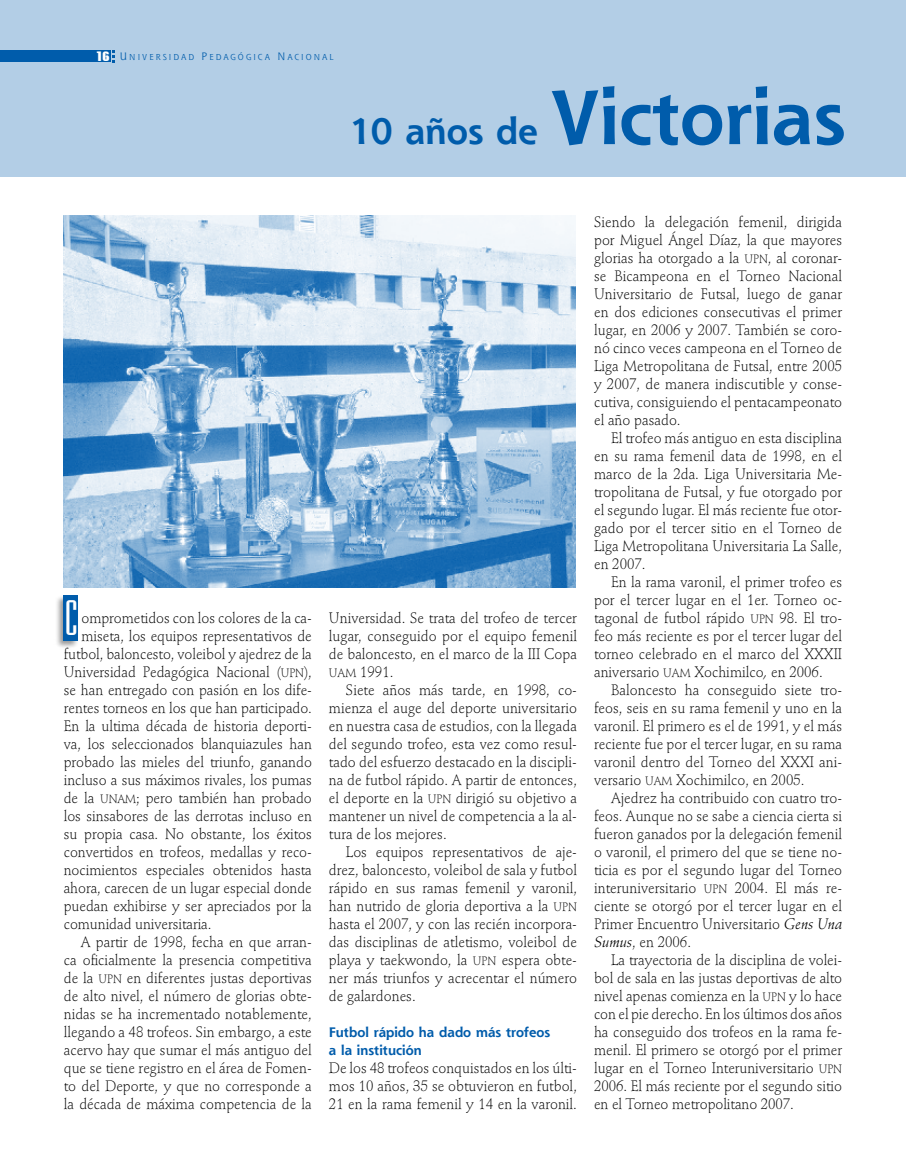
<style>
.page{position:relative;width:906px;height:1174px;background:#fff}
.page>*{position:absolute;margin:0;border:0;box-sizing:border-box;transform-origin:0 0}
.t1{font:700 75px "Shannon";color:#005cab}
.t2{font:42px "Briem Akademi MM";color:#fff;scale:.95 1}
.t3{font:300 15px/18px "Stempel Schneidler";color:#000;text-align:justify;scale:.95 1}
.t4{font:700 13.5px/18px "Shannon";color:#005cab}
.t5{font:8.4px "Shannon";letter-spacing:.25em;color:#005cab}
.s1{font-family:"Briem Akademi MM";font-size:13.5px;color:#fff}
.s2{font-size:10.5px}
.s3{font-size:36px}
.s4{font-size:12px}
.s5{font-weight:400;font-style:italic}
</style>
<div class="page">
<div style="left:0;top:0;width:905px;height:177px;background:#b3cee6"></div>
<div style="left:0;top:50px;width:111px;height:12px;background:#005cab"></div>
<svg style="left:113px;top:50px;width:2px;height:12px"></svg>
<img style="left:64px;top:215px;width:511px;height:373px">
<div style="left:54px;top:594px;width:25px;height:56px;background:#000;opacity:.4"></div>
<div style="left:64px;top:595px;width:14px;height:45px;background:#005cab"></div>
<p class="t5" style="left:95px;top:51px;width:239px"><span class="s1">16</span> <span class="s2">U</span> NIVERSIDAD <span class="s2">P</span> EDAGÓGICA <span class="s2">N</span> ACIONAL</p>
<h1 class="t1" style="left:350px;top:71px;width:497px"><span class="s3">10 años de</span> Victorias</h1>
<h2 class="t2" style="left:65px;top:595px;width:15px">C</h2>
<p class="t3" style="left:81px;top:608px;width:244px">omprometidos con los colores de la ca-</p>
<p class="t3" style="left:81px;top:626px;width:244px">miseta, los equipos representativos de</p>
<p class="t3" style="left:64px;top:644px;width:263px">futbol, baloncesto, voleibol y ajedrez de la</p>
<p class="t3" style="left:64px;top:662px;width:263px">Universidad Pedagógica Nacional (<span class="s4">upn</span>),</p>
<p class="t3" style="left:64px;top:680px;width:263px">se han entregado con pasión en los dife-</p>
<p class="t3" style="left:64px;top:698px;width:263px">rentes torneos en los que han participado.</p>
<p class="t3" style="left:64px;top:716px;width:263px">En la ultima década de historia deporti-</p>
<p class="t3" style="left:64px;top:734px;width:263px">va, los seleccionados blanquiazules han</p>
<p class="t3" style="left:64px;top:752px;width:263px">probado las mieles del triunfo, ganando</p>
<p class="t3" style="left:64px;top:770px;width:263px">incluso a sus máximos rivales, los pumas</p>
<p class="t3" style="left:64px;top:788px;width:263px">de la <span class="s4">unam</span>; pero también han probado</p>
<p class="t3" style="left:64px;top:806px;width:263px">los sinsabores de las derrotas incluso en</p>
<p class="t3" style="left:64px;top:824px;width:263px">su propia casa. No obstante, los éxitos</p>
<p class="t3" style="left:64px;top:842px;width:263px">convertidos en trofeos, medallas y reco-</p>
<p class="t3" style="left:64px;top:860px;width:263px">nocimientos especiales obtenidos hasta</p>
<p class="t3" style="left:64px;top:878px;width:263px">ahora, carecen de un lugar especial donde</p>
<p class="t3" style="left:64px;top:896px;width:263px">puedan exhibirse y ser apreciados por la</p>
<p class="t3" style="left:64px;top:914px;width:157px">comunidad universitaria.</p>
<p class="t3" style="left:81px;top:932px;width:245px">A partir de 1998, fecha en que arran-</p>
<p class="t3" style="left:64px;top:950px;width:263px">ca oficialmente la presencia competitiva</p>
<p class="t3" style="left:64px;top:968px;width:263px">de la <span class="s4">upn</span> en diferentes justas deportivas</p>
<p class="t3" style="left:64px;top:986px;width:263px">de alto nivel, el número de glorias obte-</p>
<p class="t3" style="left:64px;top:1004px;width:263px">nidas se ha incrementado notablemente,</p>
<p class="t3" style="left:64px;top:1022px;width:263px">llegando a 48 trofeos. Sin embargo, a este</p>
<p class="t3" style="left:64px;top:1040px;width:263px">acervo hay que sumar el más antiguo del</p>
<p class="t3" style="left:64px;top:1058px;width:263px">que se tiene registro en el área de Fomen-</p>
<p class="t3" style="left:64px;top:1076px;width:263px">to del Deporte, y que no corresponde a</p>
<p class="t3" style="left:64px;top:1094px;width:263px">la década de máxima competencia de la</p>
<p class="t3" style="left:329px;top:608px;width:263px">Universidad. Se trata del trofeo de tercer lugar, conseguido por el equipo femenil de baloncesto, en el marco de la III Copa <span class="s4">uam</span> 1991.</p>
<p class="t3" style="left:329px;top:680px;width:263px;text-indent:17px">Siete años más tarde, en 1998, co&shy;mienza el auge del deporte universitario en nuestra casa de estudios, con la llegada del segundo trofeo, esta vez como resul&shy;tado del esfuerzo destacado en la discipli&shy;na de futbol rápido. A partir de entonces, el deporte en la <span class="s4">upn</span> dirigió su objetivo a mantener un nivel de competencia a la al&shy;tura de los mejores.</p>
<p class="t3" style="left:329px;top:842px;width:263px;text-indent:17px">Los equipos representativos de aje&shy;drez, baloncesto, voleibol de sala y futbol rápido en sus ramas femenil y varonil, han nutrido de gloria deportiva a la <span class="s4">upn </span>hasta el 2007, y con las recién incorpora&shy;das disciplinas de atletismo, voleibol de playa y taekwondo, la <span class="s4">upn</span> espera obte&shy;ner más triunfos y acrecentar el número de galardones.</p>
<p class="t4" style="left:329px;top:1022px;width:223px">Futbol rápido ha dado más trofeos a la institución</p>
<p class="t3" style="left:329px;top:1058px;width:263px">De los 48 trofeos conquistados en los últi&shy;mos 10 años, 35 se obtuvieron en futbol, 21 en la rama femenil y 14 en la varonil.</p>
<p class="t3" style="left:594px;top:213px;width:263px">Siendo la delegación femenil, dirigida por Miguel Ángel Díaz, la que mayores glorias ha otorgado a la <span class="s4">upn</span>, al coronar&shy;se Bicampeona en el Torneo Nacional Universitario de Futsal, luego de ganar en dos ediciones consecutivas el primer lugar, en 2006 y 2007. También se coro&shy;nó cinco veces campeona en el Torneo de Liga Metropolitana de Futsal, entre 2005 y 2007, de manera indiscutible y conse&shy;cutiva, consiguiendo el pentacampeonato el año pasado.</p>
<p class="t3" style="left:594px;top:429px;width:263px;text-indent:17px">El trofeo más antiguo en esta disciplina en su rama femenil data de 1998, en el marco de la 2da. Liga Universitaria Me&shy;tropolitana de Futsal, y fue otorgado por el segundo lugar. El más reciente fue otor&shy;gado por el tercer sitio en el Torneo de Liga Metropolitana Universitaria La Salle, en 2007.</p>
<p class="t3" style="left:594px;top:573px;width:263px;text-indent:17px">En la rama varonil, el primer trofeo es por el tercer lugar en el 1er. Torneo oc&shy;tagonal de futbol rápido <span class="s4">upn</span> 98. El tro&shy;feo más reciente es por el tercer lugar del torneo celebrado en el marco del XXXII aniversario <span class="s4">uam</span> Xochimilco<span class="s5">,</span> en 2006.</p>
<p class="t3" style="left:594px;top:681px;width:263px;text-indent:17px">Baloncesto ha conseguido siete tro&shy;feos, seis en su rama femenil y uno en la varonil. El primero es el de 1991, y el más reciente fue por el tercer lugar, en su rama varonil dentro del Torneo del XXXI ani&shy;versario <span class="s4">uam</span> Xochimilco, en 2005.</p>
<p class="t3" style="left:594px;top:789px;width:263px;text-indent:17px">Ajedrez ha contribuido con cuatro tro&shy;feos. Aunque no se sabe a ciencia cierta si fueron ganados por la delegación femenil o varonil, el primero del que se tiene no&shy;ticia es por el segundo lugar del Torneo interuniversitario <span class="s4">upn</span> 2004. El más re&shy;ciente se otorgó por el tercer lugar en el Primer Encuentro Universitario <span class="s5">Gens Una Sumus</span>, en 2006.</p>
<p class="t3" style="left:594px;top:951px;width:263px;text-indent:17px">La trayectoria de la disciplina de volei&shy;bol de sala en las justas deportivas de alto nivel apenas comienza en la <span class="s4">upn</span> y lo hace con el pie derecho. En los últimos dos años ha conseguido dos trofeos en la rama fe&shy;menil. El primero se otorgó por el primer lugar en el Torneo Interuniversitario <span class="s4">upn </span>2006. El más reciente por el segundo sitio en el Torneo metropolitano 2007.</p>
</div>
